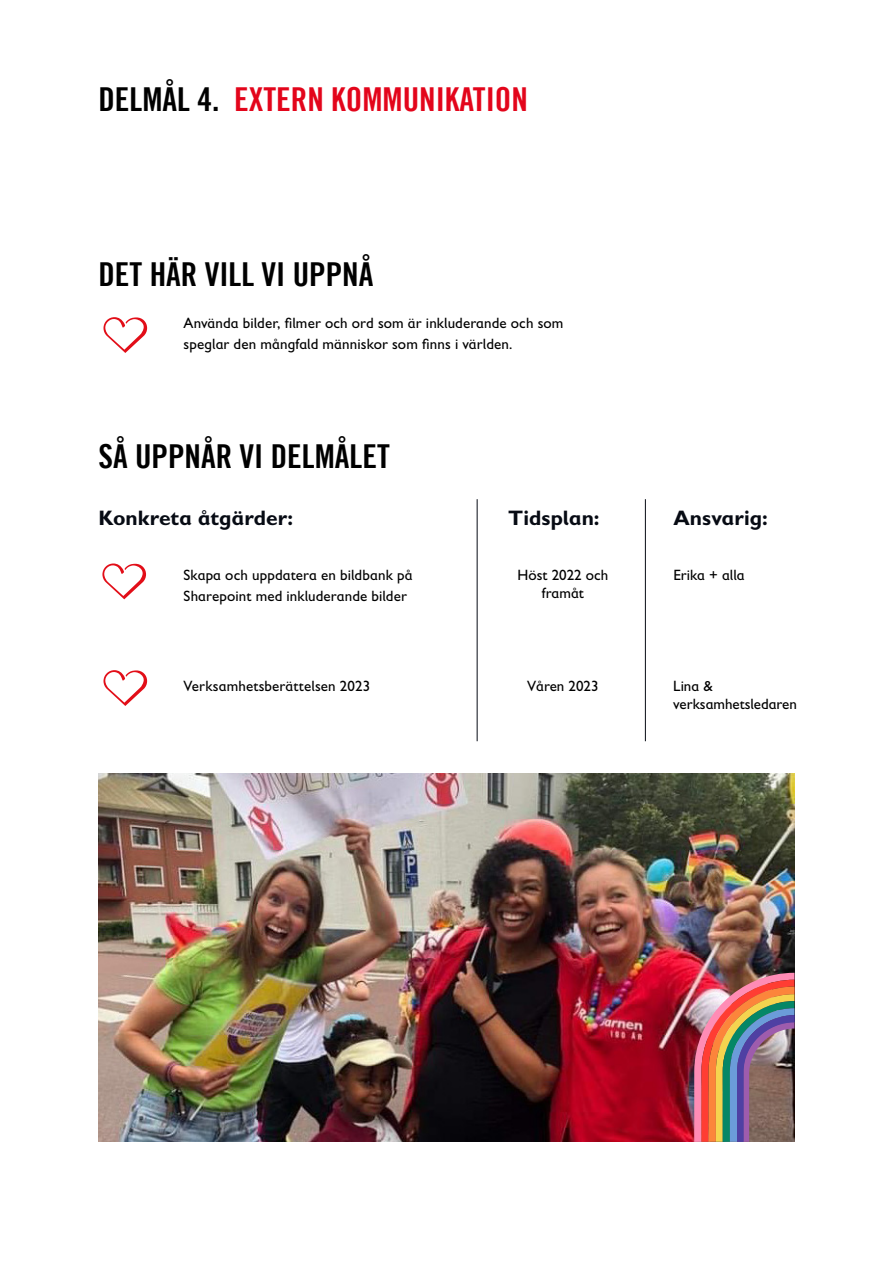
<style>
.page{position:relative;width:893px;height:1263px;background:#fff}
.page>*{position:absolute;margin:0;border:0;box-sizing:border-box;transform-origin:0 0}
.t1{font:33px "Trade Gothic LT Bold Cond Twenty";color:#000}
.t2{font:33px "Trade Gothic LT Bold Cond Twenty";color:#e3051b}
.t3{font:700 21px "Gill Sans Infant Std";color:#070b14}
.t4{font:15px/21px "Gill Sans Infant Std";letter-spacing:.005em;color:#000}
.s1{color:#000}
</style>
<div class="page">
<svg style="left:102px;top:563px;width:44px;height:36px"></svg>
<hr style="left:477px;top:499px;width:1px;height:242px;background:#070b14">
<svg style="left:103px;top:317px;width:44px;height:36px"></svg>
<hr style="left:645px;top:499px;width:1px;height:242px;background:#070b14">
<svg style="left:103px;top:670px;width:44px;height:36px"></svg>
<img style="left:98px;top:774px;width:696px;height:368px">
<img style="left:694px;top:973px;width:100px;height:169px">
<h1 class="t2" style="left:98px;top:79px;width:431px"><span class="s1">DELMÅL 4.</span> EXTERN KOMMUNIKATION</h1>
<h1 class="t1" style="left:98px;top:254px;width:276px">DET HÄR VILL VI UPPNÅ</h1>
<p class="t4" style="left:183px;top:312px;width:382px">Använda bilder, filmer och ord som är inkluderande och som speglar den mångfald människor som finns i världen.</p>
<h1 class="t1" style="left:98px;top:437px;width:293px">SÅ UPPNÅR VI DELMÅLET</h1>
<h2 class="t3" style="left:98px;top:505px;width:196px">Konkreta åtgärder:</h2>
<p class="t4" style="left:183px;top:564px;width:230px">Skapa och uppdatera en bildbank på<br>Sharepoint med inkluderande bilder</p>
<h2 class="t3" style="left:508px;top:505px;width:93px">Tidsplan:</h2>
<h2 class="t3" style="left:673px;top:505px;width:96px">Ansvarig:</h2>
<p class="t4" style="left:517px;top:566px;width:92px;line-height:18px;text-align:center">Höst 2022 och framåt</p>
<p class="t4" style="left:673px;top:565px;width:73px">Erika + alla</p>
<p class="t4" style="left:183px;top:676px;width:188px">Verksamhetsberättelsen 2023</p>
<p class="t4" style="left:527px;top:676px;width:73px">Våren 2023</p>
<p class="t4" style="left:673px;top:677px;width:125px;line-height:18px">Lina &amp; verksamhetsledaren</p>
</div>
